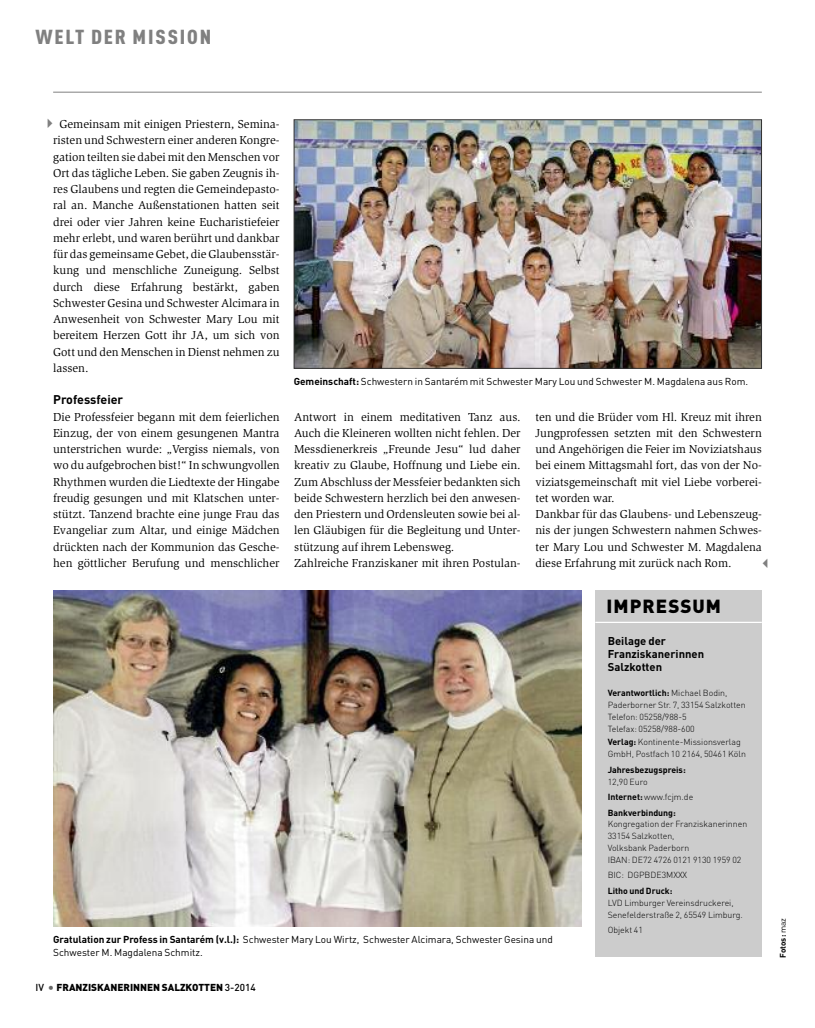
<style>
.page{position:relative;width:815px;height:1028px;background:#fff}
.page>*{position:absolute;margin:0;border:0;box-sizing:border-box;transform-origin:0 0}
.t1{font:900 20px "DIN Cond";letter-spacing:.085em;color:#808080;scale:1.1 1}
.t2{font:900 18.75px "DIN Pro";letter-spacing:.055em;color:#000}
.t3{font:700 12.5px "DIN Pro";color:#000}
.t4{font:11.88px/16.2px "Slimbach Std";color:#000;text-align:justify}
.t5{font:700 11.25px/13.1px "DIN Pro";color:#000}
.t6{font:10px/13.8px "DIN Pro";color:#000}
.t7{font:900 10px "DIN Pro";color:#000}
.t8{font:300 8.75px/11.9px "DIN Pro";color:#000}
.t9{font:700 8.75px/15.4px "DIN Pro";color:#000}
.t10{font:700 8.12px "DIN Pro";color:#000}
.s1{font-weight:700}
.s2{font-weight:500}
.s3{font-weight:500;font-size:12.5px;color:#666}
.s4{font-weight:300}
.s5{font-weight:400}
</style>
<div class="page">
<hr style="left:53px;top:92px;width:709px;height:1px;background:#808080">
<div style="left:595px;top:591px;width:167px;height:366px;background:#ccc"></div>
<hr style="left:595px;top:621px;width:167px;height:2px;background:#fff">
<img style="left:53px;top:590px;width:528px;height:337px">
<img style="left:296px;top:121px;width:464px;height:246px">
<div style="left:294px;top:119px;width:468px;height:250px;border:1px solid #333"></div>
<h1 class="t1" style="left:35px;top:24px;width:161px">WELT DER MISSION</h1>
<p class="t4" style="left:53px;top:117px;width:228px;text-indent:6px">Gemeinsam mit einigen Priestern, Semina&shy;risten und Schwestern einer anderen Kongre&shy;gation teilten sie dabei mit den Menschen vor Ort das tägliche Leben. Sie gaben Zeugnis ih&shy;res Glaubens und regten die Gemeindepasto&shy;ral an. Manche Außenstationen hatten seit drei oder vier Jahren keine Eucharistiefeier mehr erlebt, und waren berührt und dankbar für das gemeinsame Gebet, die Glaubensstär&shy;kung und menschliche Zuneigung. Selbst durch diese Erfahrung bestärkt, gaben Schwester Gesina und Schwester Alcimara in Anwesenheit von Schwester Mary Lou mit bereitem Herzen Gott ihr JA, um sich von Gott und den Menschen in Dienst nehmen zu lassen.</p>
<p class="t3" style="left:53px;top:392px;width:72px">Professfeier</p>
<p class="t4" style="left:53px;top:409px;width:228px">Die Professfeier begann mit dem feierlichen Einzug, der von einem gesungenen Mantra unterstrichen wurde: „Vergiss niemals, von wo du aufgebrochen bist!“ In schwungvollen Rhythmen wurden die Liedtexte der Hingabe freudig gesungen und mit Klatschen unter&shy;stützt. Tanzend brachte eine junge Frau das Evangeliar zum Altar, und einige Mädchen drückten nach der Kommunion das Gesche&shy;hen göttlicher Berufung und menschlicher</p>
<p class="t4" style="left:294px;top:409px;width:228px;text-align:left">Antwort in einem meditativen Tanz aus.<br>Auch die Kleineren wollten nicht fehlen. Der Messdienerkreis „Freunde Jesu“ lud daher kreativ zu Glaube, Hoffnung und Liebe ein.<br>Zum Abschluss der Messfeier bedankten sich beide Schwestern herzlich bei den anwesen&shy;den Priestern und Ordensleuten sowie bei al&shy;len Gläubigen für die Begleitung und Unter&shy;stützung auf ihrem Lebensweg.<br>Zahlreiche Franziskaner mit ihren Postulan-</p>
<p class="t4" style="left:535px;top:409px;width:228px;text-align:left">ten und die Brüder vom Hl. Kreuz mit ihren Jungprofessen setzten mit den Schwestern und Angehörigen die Feier im Noviziatshaus bei einem Mittagsmahl fort, das von der No&shy;viziatsgemeinschaft mit viel Liebe vorberei&shy;tet worden war.<br>Dankbar für das Glaubens- und Lebenszeug&shy;nis der jungen Schwestern nahmen Schwes&shy;ter Mary Lou und Schwester M. Magdalena diese Erfahrung mit zurück nach Rom.</p>
<p class="t6" style="left:294px;top:374px;width:456px"><span class="s1">Gemeinschaft:</span> Schwestern in Santarém mit Schwester Mary Lou und Schwester M. Magdalena aus Rom.</p>
<p class="t6" style="left:53px;top:932px;width:501px"><span class="s1">Gratulation zur Profess in Santarém (v.l.):</span> Schwester Mary Lou Wirtz, Schwester Alcimara, Schwester Gesina und<br>Schwester M. Magdalena Schmitz.</p>
<p class="t7" style="left:35px;top:982px;width:222px"><span class="s2">IV</span> <span class="s3">•</span> FRANZISKANERINNEN SALZKOTTEN <span class="s2">3-2014</span></p>
<h2 class="t2" style="left:607px;top:595px;width:116px">IMPRESSUM</h2>
<p class="t5" style="left:608px;top:634px;width:98px">Beilage der<br>Franziskanerinnen<br>Salzkotten</p>
<p class="t8" style="left:608px;top:687px;width:140px"><span class="s1">Verantwortlich:</span> Michael Bodin,<br>Paderborner Str. 7, 33154 Salzkotten<br>Telefon: 05258/988-5<br>Telefax: 05258/988-600</p>
<p class="t8" style="left:608px;top:736px;width:140px"><span class="s1">Verlag:</span> Kontinente-Missionsverlag<br>GmbH, Postfach 10 2164, 50461 Köln</p>
<p class="t9" style="left:608px;top:761px;width:80px">Jahresbezugspreis:</p>
<p class="t9" style="left:608px;top:773px;width:87px"><span class="s4">12,90 Euro<br></span>Internet: <span class="s4">www.fcjm.de<br></span>Bankverbindung:</p>
<p class="t8" style="left:608px;top:818px;width:141px">Kongregation der Franziskanerinnen<br>33154 Salzkotten,<br>Volksbank Paderborn<br>IBAN: DE72 4726 0121 9130 1959 02</p>
<p class="t8" style="left:608px;top:869px;width:81px">BIC: DGPBDE3MXXX</p>
<p class="t9" style="left:608px;top:882px;width:66px">Litho und Druck:</p>
<p class="t8" style="left:608px;top:896px;width:137px">LVD Limburger Vereinsdruckerei,<br>Senefelderstraße 2, 65549 Limburg.</p>
<p class="t8" style="left:608px;top:924px;width:37px">Objekt 41</p>
<p class="t10" style="left:778px;top:957px;width:41px;rotate:-90deg">Fotos: <span class="s5">maz</span></p>
</div>
